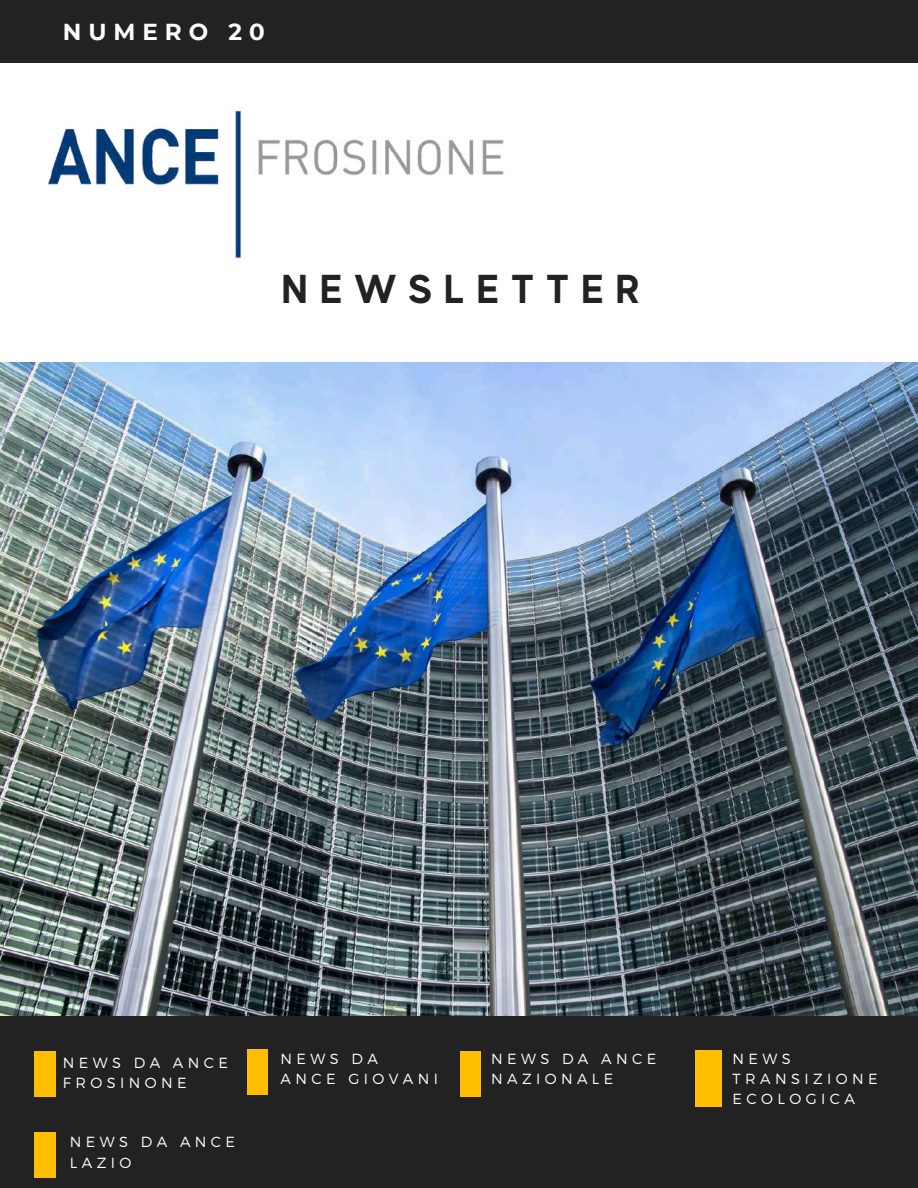
<style>
.page{position:relative;width:918px;height:1188px;background:#fff}
.page>*{position:absolute;margin:0;border:0;box-sizing:border-box;transform-origin:0 0}
.t1{font:700 40.2px "MADE Evolve Sans";letter-spacing:.3em;color:#222}
.t2{font:700 23.1px "Montserrat";letter-spacing:.3em;color:#fff}
.t3{font:300 14.7px/20.2px "Montserrat";letter-spacing:.3em;color:#fff}
</style>
<div class="page">
<div style="left:0;top:0;width:918px;height:63px;background:#222"></div>
<div style="left:0;top:1015px;width:918px;height:173px;background:#222"></div>
<div style="left:35px;top:1051px;width:20px;height:45px;background:#ffbf00"></div>
<img style="left:48px;top:110px;width:456px;height:149px">
<div style="left:248px;top:1050px;width:20px;height:45px;background:#ffbf00"></div>
<div style="left:460px;top:1051px;width:21px;height:45px;background:#ffbf00"></div>
<div style="left:35px;top:1132px;width:20px;height:45px;background:#ffbf00"></div>
<img style="left:0;top:363px;width:918px;height:652px">
<div style="left:696px;top:1050px;width:26px;height:57px;background:#ffbf00"></div>
<h2 class="t2" style="left:63px;top:18px;width:203px">NUMERO 20</h2>
<h1 class="t1" style="left:281px;top:265px;width:359px">NEWSLETTER</h1>
<p class="t3" style="left:63px;top:1052px;width:167px">NEWS DA ANCE<br>FROSINONE</p>
<p class="t3" style="left:281px;top:1048px;width:159px">NEWS DA<br>ANCE GIOVANI</p>
<p class="t3" style="left:491px;top:1048px;width:167px">NEWS DA ANCE<br>NAZIONALE</p>
<p class="t3" style="left:70px;top:1131px;width:167px">NEWS DA ANCE<br>LAZIO</p>
<p class="t3" style="left:733px;top:1048px;width:146px">NEWS<br>TRANSIZIONE<br>ECOLOGICA</p>
</div>
